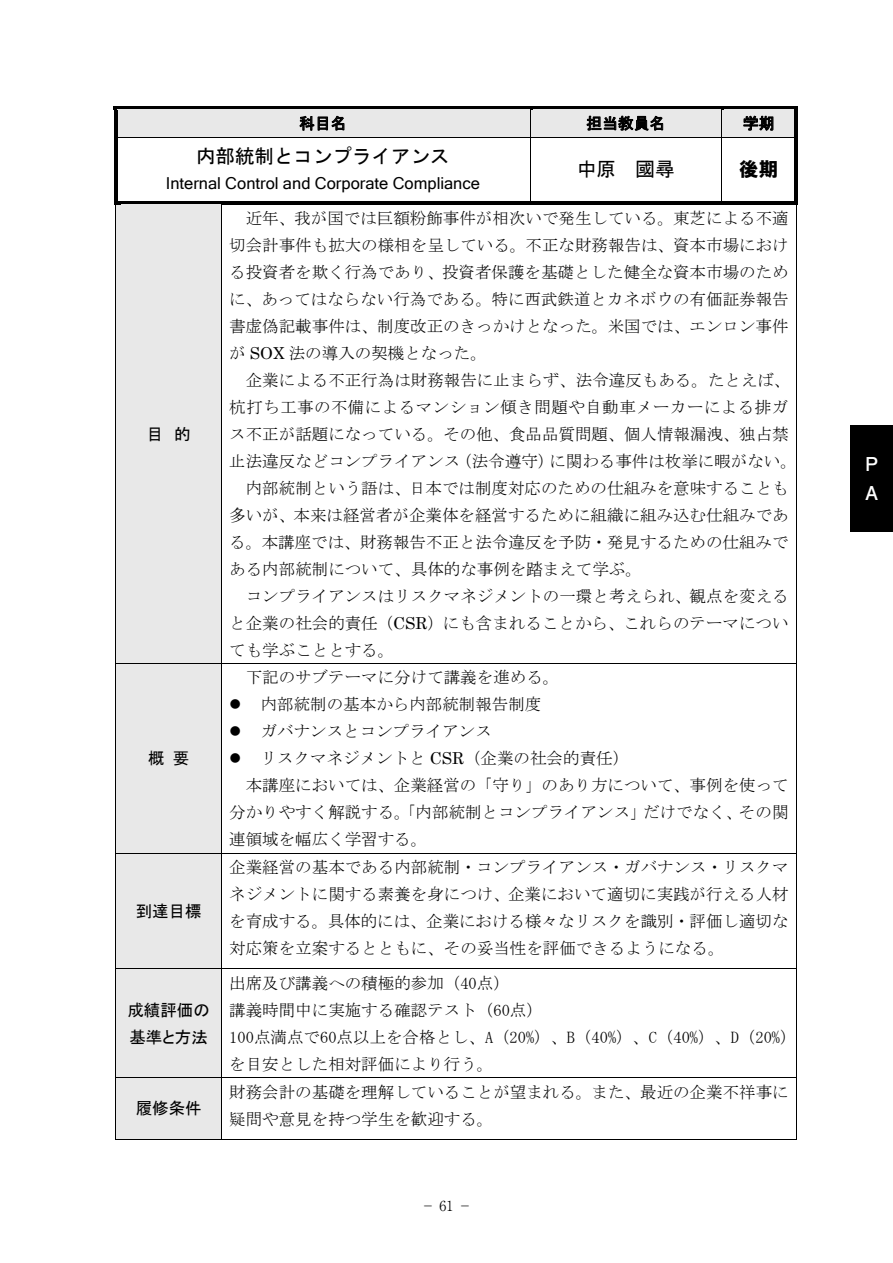
<style>
.page{position:relative;width:893px;height:1263px;background:#fff}
.page>*{position:absolute;margin:0;border:0;box-sizing:border-box;transform-origin:0 0}
.t1{font:19.5px "MS Gothic";color:#000}
.t2{font:19.5px "HG Soei Kakugothic UB";color:#000}
.t3{font:700 19.2px/28.7px "Futo Go B101 Pr 6 N";color:#fff}
.t4{font:16.5px/27px "MS Mincho";color:#000;text-align:justify}
.t5{font:16.5px "Microsoft Sans Serif";color:#000}
.t6{font:16.5px "MS Mincho";letter-spacing:.025em;color:#000}
.t7{font:16.5px/27px "MS P Gothic";color:#000}
.t8{font:15.75px "MS P Gothic";letter-spacing:.005em;color:#000}
.t9{font:300 13.8px "Ryumin Pr 6 N";color:#000}
.s1{font-family:"Century"}
</style>
<div class="page">
<div style="left:850px;top:425px;width:43px;height:106px;background:#000"></div>
<div style="left:117px;top:110px;width:413px;height:27px;background:#e8e8e8"></div>
<svg style="left:299px;top:116px;width:45px;height:15px"></svg>
<div style="left:531px;top:110px;width:190px;height:27px;background:#e8e8e8"></div>
<svg style="left:587px;top:116px;width:76px;height:15px"></svg>
<div style="left:722px;top:110px;width:72px;height:27px;background:#e8e8e8"></div>
<svg style="left:743px;top:116px;width:30px;height:15px"></svg>
<svg style="left:114px;top:106px;width:416px;height:4px;background:#393939"></svg>
<svg style="left:530px;top:106px;width:191px;height:4px"></svg>
<svg style="left:721px;top:106px;width:73px;height:4px"></svg>
<svg style="left:794px;top:106px;width:4px;height:4px"></svg>
<hr style="left:114px;top:110px;width:3px;height:27px;background:#000">
<svg style="left:530px;top:110px;width:1px;height:27px"></svg>
<svg style="left:721px;top:110px;width:1px;height:27px"></svg>
<hr style="left:794px;top:110px;width:4px;height:27px;background:#000">
<hr style="left:114px;top:137px;width:684px;height:1px;background:#000">
<hr style="left:114px;top:137px;width:3px;height:64px;background:#000">
<hr style="left:530px;top:137px;width:1px;height:64px;background:#000">
<hr style="left:721px;top:137px;width:1px;height:64px;background:#000">
<hr style="left:794px;top:137px;width:4px;height:64px;background:#000">
<div style="left:116px;top:204px;width:105px;height:459px;background:#e8e8e8"></div>
<svg style="left:114px;top:201px;width:7px;height:4px"></svg>
<hr style="left:117px;top:201px;width:104px;height:3px;background:#000">
<hr style="left:221px;top:201px;width:573px;height:3px;background:#000">
<svg style="left:794px;top:201px;width:4px;height:4px"></svg>
<hr style="left:115px;top:204px;width:1px;height:459px;background:#000">
<hr style="left:221px;top:204px;width:1px;height:459px;background:#000">
<hr style="left:796px;top:204px;width:1px;height:459px;background:#000">
<div style="left:116px;top:664px;width:105px;height:189px;background:#e8e8e8"></div>
<hr style="left:115px;top:663px;width:681px;height:1px;background:#000">
<hr style="left:115px;top:664px;width:1px;height:189px;background:#000">
<hr style="left:221px;top:664px;width:1px;height:189px;background:#000">
<hr style="left:796px;top:664px;width:1px;height:189px;background:#000">
<div style="left:116px;top:854px;width:105px;height:114px;background:#e8e8e8"></div>
<hr style="left:115px;top:853px;width:681px;height:1px;background:#000">
<hr style="left:115px;top:854px;width:1px;height:114px;background:#000">
<hr style="left:221px;top:854px;width:1px;height:114px;background:#000">
<hr style="left:796px;top:854px;width:1px;height:114px;background:#000">
<div style="left:116px;top:969px;width:105px;height:108px;background:#e8e8e8"></div>
<hr style="left:115px;top:968px;width:681px;height:1px;background:#000">
<hr style="left:115px;top:969px;width:1px;height:108px;background:#000">
<hr style="left:221px;top:969px;width:1px;height:108px;background:#000">
<hr style="left:796px;top:969px;width:1px;height:108px;background:#000">
<div style="left:116px;top:1078px;width:105px;height:60px;background:#e8e8e8"></div>
<hr style="left:115px;top:1077px;width:681px;height:1px;background:#000">
<hr style="left:115px;top:1078px;width:1px;height:61px;background:#000">
<hr style="left:115px;top:1138px;width:106px;height:1px;background:#000">
<hr style="left:221px;top:1078px;width:1px;height:61px;background:#000">
<hr style="left:222px;top:1138px;width:574px;height:1px;background:#000">
<hr style="left:796px;top:1078px;width:1px;height:61px;background:#000">
<p class="t8" style="left:299px;top:115px;width:49px">科目名</p>
<p class="t8" style="left:586px;top:115px;width:81px">担当教員名</p>
<p class="t8" style="left:743px;top:115px;width:33px">学期</p>
<p class="t1" style="left:196px;top:146px;width:255px">内部統制とコンプライアンス</p>
<p class="t5" style="left:166px;top:172px;width:316px">Internal Control and Corporate Compliance</p>
<p class="t1" style="left:577px;top:159px;width:99px">中原 國尋</p>
<p class="t2" style="left:739px;top:159px;width:41px">後期</p>
<p class="t7" style="left:147px;top:420px;width:45px">目 的</p>
<p class="t7" style="left:148px;top:745px;width:43px">概 要</p>
<p class="t7" style="left:136px;top:898px;width:67px">到達目標</p>
<p class="t7" style="left:127px;top:996px;width:84px">成績評価の基準と方法</p>
<p class="t7" style="left:136px;top:1095px;width:67px">履修条件</p>
<p class="t4" style="left:229px;top:204px;width:561px;text-indent:17px">近年、我が国では巨額粉飾事件が相次いで発生している。東芝による不適切会計事件も拡大の様相を呈している。不正な財務報告は、資本市場における投資者を欺く行為であり、投資者保護を基礎とした健全な資本市場のために、あってはならない行為である。特に西武鉄道とカネボウの有価証券報告書虚偽記載事件は、制度改正のきっかけとなった。米国では、エンロン事件が <span class="s1">SOX</span> 法の導入の契機となった。</p>
<p class="t4" style="left:246px;top:366px;width:546px">企業による不正行為は財務報告に止まらず、法令違反もある。たとえば、</p>
<p class="t6" style="left:229px;top:398px;width:560px">杭打ち工事の不備によるマンション傾き問題や自動車メーカーによる排ガ</p>
<p class="t4" style="left:229px;top:420px;width:561px">ス不正が話題になっている。その他、食品品質問題、個人情報漏洩、独占禁</p>
<p class="t4" style="left:229px;top:447px;width:569px">止法違反などコンプライアンス（法令遵守）に関わる事件は枚挙に暇がない。</p>
<p class="t4" style="left:246px;top:474px;width:544px">内部統制という語は、日本では制度対応のための仕組みを意味することも</p>
<p class="t4" style="left:229px;top:501px;width:561px">多いが、本来は経営者が企業体を経営するために組織に組み込む仕組みであ</p>
<p class="t4" style="left:229px;top:528px;width:561px">る。本講座では、財務報告不正と法令違反を予防・発見するための仕組みで</p>
<p class="t4" style="left:229px;top:555px;width:414px">ある内部統制について、具体的な事例を踏まえて学ぶ。</p>
<p class="t4" style="left:246px;top:582px;width:544px">コンプライアンスはリスクマネジメントの一環と考えられ、観点を変える</p>
<p class="t4" style="left:229px;top:609px;width:561px">と企業の社会的責任（<span class="s1">CSR</span>）にも含まれることから、これらのテーマについ</p>
<p class="t4" style="left:229px;top:636px;width:167px">ても学ぶこととする。</p>
<p class="t4" style="left:246px;top:664px;width:315px">下記のサブテーマに分けて講義を進める。</p>
<p class="t4" style="left:229px;top:691px;width:314px">● 内部統制の基本から内部統制報告制度</p>
<p class="t4" style="left:229px;top:718px;width:264px">● ガバナンスとコンプライアンス</p>
<p class="t4" style="left:229px;top:745px;width:401px">● リスクマネジメントと <span class="s1">CSR</span>（企業の社会的責任）</p>
<p class="t4" style="left:246px;top:772px;width:544px">本講座においては、企業経営の「守り」のあり方について、事例を使って</p>
<p class="t4" style="left:229px;top:799px;width:561px">分かりやすく解説する。「内部統制とコンプライアンス」だけでなく、その関</p>
<p class="t4" style="left:229px;top:826px;width:200px">連領域を幅広く学習する。</p>
<p class="t4" style="left:229px;top:854px;width:561px">企業経営の基本である内部統制・コンプライアンス・ガバナンス・リスクマネジメントに関する素養を身につけ、企業において適切に実践が行える人材を育成する。具体的には、企業における様々なリスクを識別・評価し適切な対応策を立案するとともに、その妥当性を評価できるようになる。</p>
<p class="t4" style="left:229px;top:969px;width:569px;text-align:left">出席及び講義への積極的参加（40点）<br>講義時間中に実施する確認テスト（60点）<br>100点満点で60点以上を合格とし、A（20%）、B（40%）、C（40%）、D（20%）を目安とした相対評価により行う。</p>
<p class="t4" style="left:229px;top:1078px;width:561px">財務会計の基礎を理解していることが望まれる。また、最近の企業不祥事に疑問や意見を持つ学生を歓迎する。</p>
<p class="t9" style="left:421px;top:1195px;width:52px">− 61 −</p>
<p class="t3" style="left:862px;top:449px;width:17px">Ｐ<br>Ａ</p>
</div>
